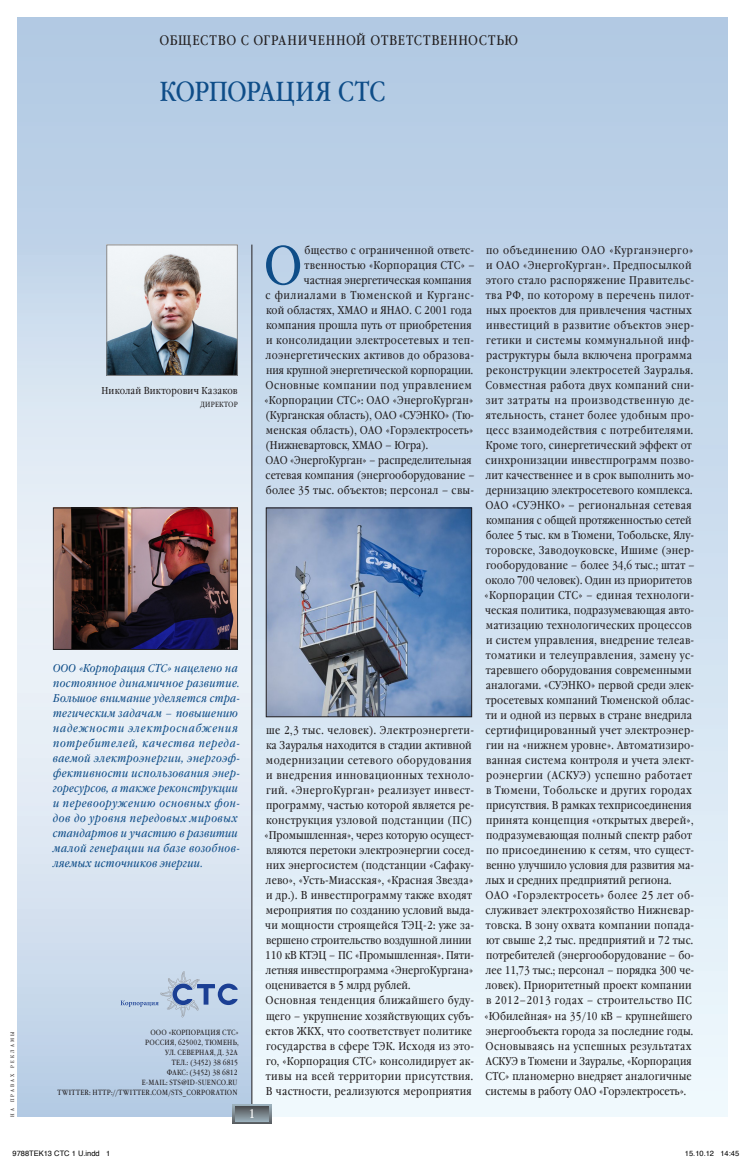
<style>
.page{position:relative;width:745px;height:1160px;background:#fff}
.page>*{position:absolute;margin:0;border:0;box-sizing:border-box;transform-origin:0 0}
.REK-1-Fonar{font:54.12px "Garamond Book Narrow C";color:#0e4d88}
.REK-1-Zagolovok{font:27.5px "Garamond Book Narrow C";letter-spacing:-.02em;color:#0e4d88}
.REK-1-Forma{font:13.75px "Garamond Book Narrow C";letter-spacing:.055em;color:#231f20}
.t1{font:12.5px "Garamond Book Narrow C";color:#fff}
.REK-1-Text{font:11.25px/15px "Garamond Book Narrow C";letter-spacing:.02em;color:#231f20}
.REK-1-Vynos-2{font:italic 11.25px/15px "Garamond Book Narrow C";letter-spacing:.04em;color:#0e4d88}
.REK-1-Fonar-2{font:11.25px "Garamond Book Narrow C";letter-spacing:.015em;color:#231f20}
.REK-1-Fonar-3{font:11.25px "Garamond Book Narrow C";letter-spacing:.035em;color:#231f20}
.REK-1-Fonar-4{font:11.25px "Garamond Book Narrow C";letter-spacing:.04em;color:#231f20}
.REK-1-Fonar-5{font:11.25px "Garamond Book Narrow C";letter-spacing:.055em;color:#231f20}
.REK-1-Dir-Fio{font:10px "Garamond Book Narrow C";letter-spacing:.025em;color:#231f20}
.REK-1-Address{font:7.5px/10px "Garamond Book Narrow C";letter-spacing:.03em;color:#231f20;text-align:right}
.t2{font:7.5px "Helvetica";color:#000}
.REK-1-Address-2{font:7.5px "Garamond Book Narrow C";color:#231f20}
.REK-1-Dir-Dolg{font:7.5px "Garamond Book Narrow C";letter-spacing:.03em;color:#231f20}
.REK-1-Adv{font:5px "Garamond Book Narrow C";letter-spacing:.45em;color:#231f20}
</style>
<div class="page">
<div style="left:18px;top:18px;width:708px;height:1098px;background:linear-gradient(to bottom,#b0c8e2,#eff8fc)"></div>
<svg style="left:18px;top:244px;width:233px;height:872px;background:#d7e3f0"></svg>
<svg style="left:120px;top:971px;width:117px;height:46px;background:#b2c5de"></svg>
<img style="left:55px;top:510px;width:180px;height:137px">
<div style="left:53px;top:508px;width:184px;height:141px;border:1px solid #231f20"></div>
<img style="left:268px;top:510px;width:201px;height:205px">
<div style="left:266px;top:508px;width:205px;height:209px;border:1px solid #231f20"></div>
<img style="left:108px;top:246px;width:127px;height:128px">
<div style="left:106px;top:244px;width:131px;height:132px;border:1px solid #808285"></div>
<hr style="left:251px;top:244px;width:1px;height:872px;background:#231f20">
<svg style="left:232px;top:1104px;width:39px;height:19px"></svg>
<svg style="left:235px;top:1106px;width:33px;height:15px"></svg>
<p class="REK-1-Forma" style="left:159px;top:33px;width:360px">ОБЩЕСТВО С ОГРАНИЧЕННОЙ ОТВЕТСТВЕННОСТЬЮ</p>
<p class="REK-1-Zagolovok" style="left:159px;top:76px;width:227px">КОРПОРАЦИЯ СТС</p>
<p class="REK-1-Adv" style="left:10px;top:1116px;width:86px;rotate:-90deg">НА ПРАВАХ РЕКЛАМЫ</p>
<p class="REK-1-Dir-Fio" style="left:101px;top:384px;width:138px">Николай Викторович Казаков</p>
<p class="REK-1-Dir-Dolg" style="left:200px;top:400px;width:39px">ДИРЕКТОР</p>
<p class="REK-1-Vynos-2" style="left:53px;top:660px;width:189px">ООО «Корпорация СТС» нацелено на постоянное динамичное развитие.<br>Большое внимание уделяется стра&shy;тегическим задачам – повышению надежности электроснабжения потребителей, качества переда&shy;ваемой электроэнергии, энергоэф&shy;фективности использования энер&shy;горесурсов, а также реконструкции и перевооружению основных фон&shy;дов до уровня передовых мировых стандартов и участию в развитии малой генерации на базе возобнов&shy;ляемых источников энергии.</p>
<p class="REK-1-Address" style="left:150px;top:1028px;width:90px">ООО «КОРПОРАЦИЯ СТС»</p>
<p class="REK-1-Address" style="left:145px;top:1038px;width:95px">РОССИЯ, 625002, ТЮМЕНЬ,<br>УЛ. СЕВЕРНАЯ, Д. 32А</p>
<p class="REK-1-Address" style="left:171px;top:1058px;width:68px">ТЕЛ.: (3452) 38 6815</p>
<p class="REK-1-Address-2" style="left:167px;top:1068px;width:72px">ФАКС: (3452) 38 6812</p>
<p class="REK-1-Address" style="left:142px;top:1078px;width:97px">E-MAIL: STS@ID-SUENCO.RU</p>
<p class="REK-1-Address" style="left:57px;top:1088px;width:181px">TWITTER: HTTP://TWITTER.COM/STS_CORPORATION</p>
<p class="t1" style="left:248px;top:1106px;width:8px">1</p>
<p class="REK-1-Fonar" style="left:263px;top:235px;width:40px">О</p>
<p class="REK-1-Fonar-2" style="left:304px;top:244px;width:171px">бщество с ограниченной ответс-</p>
<p class="REK-1-Fonar-2" style="left:304px;top:259px;width:172px">твенностью «Корпорация СТС» –</p>
<p class="REK-1-Fonar-2" style="left:304px;top:274px;width:169px">частная энергетическая компания</p>
<p class="REK-1-Fonar-5" style="left:265px;top:289px;width:210px">с филиалами в Тюменской и Курганс-</p>
<p class="REK-1-Fonar-2" style="left:266px;top:304px;width:207px">кой областях, ХМАО и ЯНАО. С 2001 года</p>
<p class="REK-1-Fonar-2" style="left:266px;top:319px;width:207px">компания прошла путь от приобретения</p>
<p class="REK-1-Fonar-3" style="left:266px;top:334px;width:210px">и консолидации электросетевых и теп-</p>
<p class="REK-1-Fonar-2" style="left:266px;top:349px;width:210px">лоэнергетических активов до образова-</p>
<p class="REK-1-Fonar-2" style="left:266px;top:364px;width:208px">ния крупной энергетической корпорации.</p>
<p class="REK-1-Fonar-4" style="left:265px;top:379px;width:207px">Основные компании под управлением</p>
<p class="REK-1-Fonar-2" style="left:264px;top:394px;width:210px">«Корпорации СТС»: ОАО «ЭнергоКурган»</p>
<p class="REK-1-Fonar-2" style="left:265px;top:409px;width:210px">(Курганская область), ОАО «СУЭНКО» (Тю-</p>
<p class="REK-1-Fonar-2" style="left:266px;top:424px;width:209px">менская область), ОАО «Горэлектросеть»</p>
<p class="REK-1-Fonar-2" style="left:265px;top:439px;width:164px">(Нижневартовск, ХМАО – Югра).</p>
<p class="REK-1-Text" style="left:265px;top:453px;width:211px">ОАО «ЭнергоКурган» – распределительная сетевая компания (энергооборудование – более 35 тыс. объектов; персонал – свы-</p>
<p class="REK-1-Text" style="left:264px;top:723px;width:211px">ше 2,3 тыс. человек). Электроэнергети&shy;ка Зауралья находится в стадии активной модернизации сетевого оборудования и внедрения инновационных техноло&shy;гий. «ЭнергоКурган» реализует инвест&shy;программу, частью которой является ре&shy;конструкция узловой подстанции (ПС) «Промышленная», через которую осущест&shy;вляются перетоки электроэнергии сосед&shy;них энергосистем (подстанции «Сафаку&shy;лево», «Усть-Миасская», «Красная Звезда» и др.). В инвестпрограмму также входят мероприятия по созданию условий выда&shy;чи мощности строящейся ТЭЦ-2: уже за&shy;вершено строительство воздушной линии 110 кВ КТЭЦ – ПС «Промышленная». Пяти&shy;летняя инвестпрограмма «ЭнергоКургана» оценивается в 5 млрд рублей.</p>
<p class="REK-1-Text" style="left:265px;top:993px;width:210px">Основная тенденция ближайшего буду&shy;щего – укрупнение хозяйствующих субъ&shy;ектов ЖКХ, что соответствует политике государства в сфере ТЭК. Исходя из это&shy;го, «Корпорация СТС» консолидирует ак&shy;тивы на всей территории присутствия.<br>В частности, реализуются мероприятия</p>
<p class="REK-1-Text" style="left:485px;top:243px;width:210px">по объединению ОАО «Курганэнерго» и ОАО «ЭнергоКурган». Предпосылкой этого стало распоряжение Правительс&shy;тва РФ, по которому в перечень пилот&shy;ных проектов для привлечения частных инвестиций в развитие объектов энер&shy;гетики и системы коммунальной инф&shy;раструктуры была включена программа реконструкции электросетей Зауралья.<br>Совместная работа двух компаний сни&shy;зит затраты на производственную де&shy;ятельность, станет более удобным про&shy;цесс взаимодействия с потребителями.<br>Кроме того, синергетический эффект от синхронизации инвестпрограмм позво&shy;лит качественнее и в срок выполнить мо&shy;дернизацию электросетевого комплекса.</p>
<p class="REK-1-Text" style="left:484px;top:498px;width:212px">ОАО «СУЭНКО» – региональная сетевая компания с общей протяженностью сетей более 5 тыс. км в Тюмени, Тобольске, Ялу&shy;торовске, Заводоуковске, Ишиме (энер&shy;гооборудование – более 34,6 тыс.; штат – около 700 человек). Один из приоритетов «Корпорации СТС» – единая технологи&shy;ческая политика, подразумевающая авто&shy;матизацию технологических процессов и систем управления, внедрение телеав&shy;томатики и телеуправления, замену ус&shy;таревшего оборудования современными аналогами. «СУЭНКО» первой среди элек&shy;тросетевых компаний Тюменской облас&shy;ти и одной из первых в стране внедрила сертифицированный учет электроэнер&shy;гии на «нижнем уровне». Автоматизиро&shy;ванная система контроля и учета элект&shy;роэнергии (АСКУЭ) успешно работает в Тюмени, Тобольске и других городах присутствия. В рамках техприсоединения принята концепция «открытых дверей», подразумевающая полный спектр работ по присоединению к сетям, что сущест&shy;венно улучшило условия для развития ма&shy;лых и средних предприятий региона.</p>
<p class="REK-1-Text" style="left:484px;top:888px;width:211px">ОАО «Горэлектросеть» более 25 лет об&shy;служивает электрохозяйство Нижневар&shy;товска. В зону охвата компании попада&shy;ют свыше 2,2 тыс. предприятий и 72 тыс. потребителей (энергооборудование – бо&shy;лее 11,73 тыс.; персонал – порядка 300 че&shy;ловек). Приоритетный проект компании в 2012–2013 годах – строительство ПС «Юбилейная» на 35/10 кВ – крупнейшего энергообъекта города за последние годы.<br>Основываясь на успешных результатах АСКУЭ в Тюмени и Зауралье, «Корпорация СТС» планомерно внедряет аналогичные системы в работу ОАО «Горэлектросеть».</p>
<p class="t2" style="left:12px;top:1147px;width:99px">9788TEK13 CTC 1 U.indd 1</p>
<p class="t2" style="left:684px;top:1147px;width:56px">15.10.12 14:45</p>
</div>
